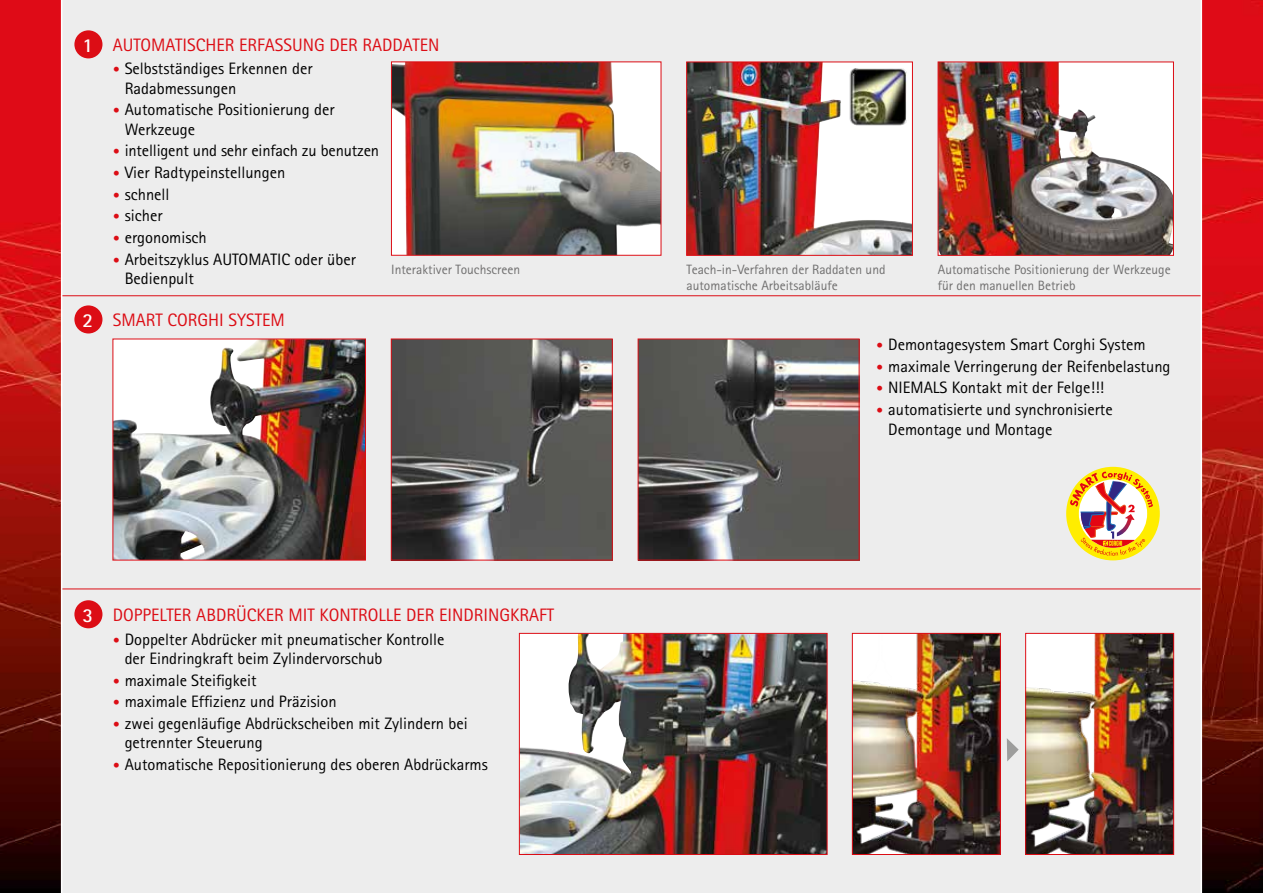
<style>
.page{position:relative;width:1263px;height:893px;background:#fff}
.page>*{position:absolute;margin:0;border:0;box-sizing:border-box;transform-origin:0 0}
.t1{font:700 19.8px "Rotis Sans Serif Std";color:#fff}
.t2{font:18px "Rotis Sans Serif Std";color:#dc0d15}
.t3{font:16.5px/19.5px "Rotis Sans Serif Std";color:#000}
.t4{font:13.5px/16.2px "Rotis Sans Serif Std";color:#706f6f}
.s1{font-weight:700;font-size:13.5px;color:#dc0d15}
.s2{font-weight:700;font-size:19.8px;color:#fff}
</style>
<div class="page">
<img style="left:0;top:0;width:1263px;height:893px">
<div style="left:61px;top:0;width:1141px;height:893px;background:#ededed"></div>
<img style="left:521px;top:635px;width:304px;height:218px">
<div style="left:519px;top:633px;width:308px;height:222px;border:1px solid #dc0d15"></div>
<img style="left:115px;top:341px;width:249px;height:217px">
<div style="left:113px;top:339px;width:253px;height:221px;border:1px solid #dc0d15"></div>
<img style="left:854px;top:635px;width:144px;height:218px">
<div style="left:852px;top:633px;width:148px;height:222px;border:1px solid #dc0d15"></div>
<img style="left:1027px;top:635px;width:145px;height:218px">
<div style="left:1025px;top:633px;width:149px;height:222px;border:1px solid #dc0d15"></div>
<img style="left:393px;top:341px;width:217px;height:217px">
<img style="left:640px;top:341px;width:217px;height:217px">
<img style="left:393px;top:64px;width:266px;height:189px">
<div style="left:391px;top:62px;width:270px;height:193px;border:1px solid #dc0d15"></div>
<img style="left:940px;top:64px;width:232px;height:190px">
<div style="left:938px;top:62px;width:236px;height:194px;border:1px solid #dc0d15"></div>
<img style="left:688px;top:64px;width:223px;height:190px">
<div style="left:686px;top:62px;width:227px;height:194px;border:1px solid #dc0d15"></div>
<div style="left:74px;top:305px;width:28px;height:28px;background:#dc0d15;border-radius:50%"></div>
<div style="left:74px;top:600px;width:28px;height:28px;background:#dc0d15;border-radius:50%"></div>
<div style="left:74px;top:30px;width:28px;height:28px;background:#dc0d15;border-radius:50%"></div>
<img style="left:843px;top:68px;width:66px;height:58px">
<div style="left:1066px;top:467px;width:94px;height:93px;background:#ffed00;border-radius:50%"></div>
<svg style="left:1070px;top:472px;width:83px;height:84px"></svg>
<svg style="left:1007px;top:738px;width:12px;height:23px"></svg>
<hr style="left:62px;top:295px;width:1138px;height:1px;background:#dc0d15">
<hr style="left:62px;top:589px;width:1138px;height:1px;background:#dc0d15">
<p class="t1" style="left:83px;top:33px;width:12px">1</p>
<p class="t2" style="left:113px;top:34px;width:328px">AUTOMATISCHER ERFASSUNG DER RADDATEN</p>
<p class="t3" style="left:125px;top:59px;width:189px;text-indent:-12px"><span class="s1">•</span> Selbstständiges Erkennen der<br>Radabmessungen</p>
<p class="t3" style="left:125px;top:100px;width:211px;text-indent:-12px"><span class="s1">•</span> Automatische Positionierung der<br>Werkzeuge</p>
<p class="t3" style="left:113px;top:141px;width:268px"><span class="s1">•</span> intelligent und sehr einfach zu benutzen</p>
<p class="t3" style="left:113px;top:163px;width:174px"><span class="s1">•</span> Vier Radtypeinstellungen</p>
<p class="t3" style="left:113px;top:184px;width:58px"><span class="s1">•</span> schnell</p>
<p class="t3" style="left:113px;top:206px;width:51px"><span class="s1">•</span> sicher</p>
<p class="t3" style="left:113px;top:227px;width:96px"><span class="s1">•</span> ergonomisch</p>
<p class="t3" style="left:125px;top:249px;width:233px;text-indent:-12px"><span class="s1">•</span> Arbeitszyklus AUTOMATIC oder über<br>Bedienpult</p>
<p class="t4" style="left:391px;top:261px;width:130px">Interaktiver Touchscreen</p>
<p class="t4" style="left:686px;top:261px;width:201px">Teach-in-Verfahren der Raddaten und automatische Arbeitsabläufe</p>
<p class="t4" style="left:938px;top:261px;width:234px">Automatische Positionierung der Werkzeuge für den manuellen Betrieb</p>
<p class="t2" style="left:83px;top:309px;width:204px"><span class="s2">2</span> SMART CORGHI SYSTEM</p>
<p class="t1" style="left:83px;top:603px;width:12px">3</p>
<p class="t2" style="left:113px;top:604px;width:443px">DOPPELTER ABDRÜCKER MIT KONTROLLE DER EINDRINGKRAFT</p>
<p class="t3" style="left:125px;top:629px;width:321px;text-indent:-12px"><span class="s1">•</span> Doppelter Abdrücker mit pneumatischer Kontrolle der Eindringkraft beim Zylindervorschub</p>
<p class="t3" style="left:113px;top:670px;width:145px"><span class="s1">•</span> maximale Steifigkeit</p>
<p class="t3" style="left:113px;top:692px;width:226px"><span class="s1">•</span> maximale Effizienz und Präzision</p>
<p class="t3" style="left:125px;top:713px;width:345px;text-indent:-12px"><span class="s1">•</span> zwei gegenläufige Abdrückscheiben mit Zylindern bei getrennter Steuerung</p>
<p class="t3" style="left:113px;top:755px;width:377px"><span class="s1">•</span> Automatische Repositionierung des oberen Abdrückarms</p>
<p class="t3" style="left:876px;top:335px;width:271px"><span class="s1">•</span> Demontagesystem Smart Corghi System</p>
<p class="t3" style="left:876px;top:356px;width:296px"><span class="s1">•</span> maximale Verringerung der Reifenbelastung</p>
<p class="t3" style="left:876px;top:378px;width:229px"><span class="s1">•</span> NIEMALS Kontakt mit der Felge!!!</p>
<p class="t3" style="left:888px;top:400px;width:226px;text-indent:-12px"><span class="s1">•</span> automatisierte und synchronisierte<br>Demontage und Montage</p>
</div>
